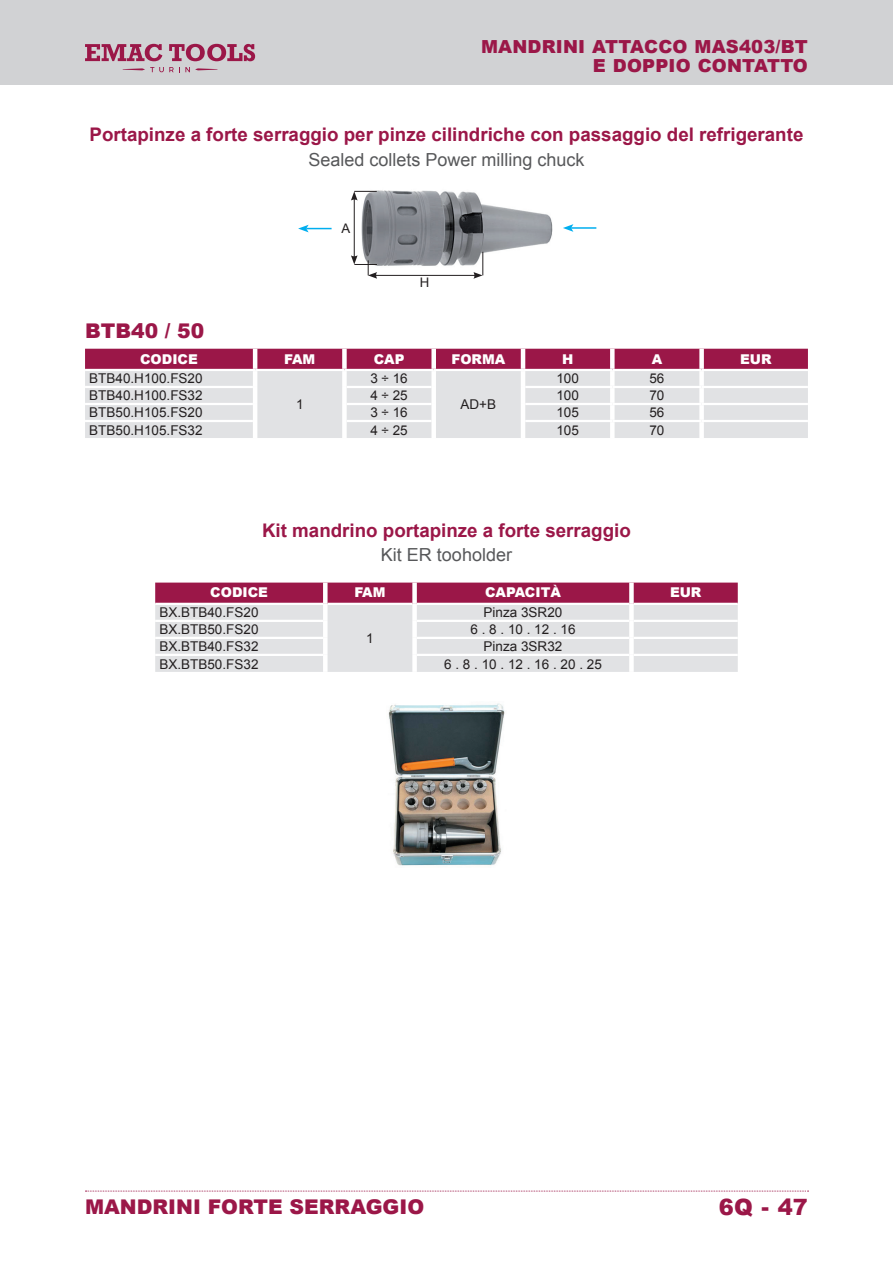
<style>
.page{position:relative;width:893px;height:1263px;background:#fff}
.page>*{position:absolute;margin:0;border:0;box-sizing:border-box;transform-origin:0 0}
.t1{font:900 22.5px "Arial";color:#9b1748}
.t2{font:900 20.25px "Arial";color:#9b1748}
.t3{font:700 18.75px "Arial";color:#9b1748}
.t4{font:18px "Arial";color:#57585a}
.t5{font:900 18px/19.5px "Arial";letter-spacing:.01em;color:#9b1748;text-align:right}
.t6{font:13.5px "Arial";color:#231f20}
.t7{font:900 13.5px "Arial";color:#fff}
.t8{font:13.2px "Arial";color:#231f20}
</style>
<div class="page">
<div style="left:0;top:0;width:893px;height:85px;background:#d1d2d4"></div>
<svg style="left:85px;top:44px;width:77px;height:17px"></svg>
<svg style="left:169px;top:44px;width:86px;height:17px"></svg>
<svg style="left:123px;top:67px;width:95px;height:5px"></svg>
<svg style="left:85px;top:1191px;width:723px;height:1px"></svg>
<div style="left:85px;top:349px;width:723px;height:20px;background:#9b1748"></div>
<div style="left:85px;top:371px;width:723px;height:67px;background:#e1e2e4"></div>
<hr style="left:253px;top:349px;width:4px;height:20px;background:#fff">
<div style="left:342px;top:349px;width:5px;height:20px;background:#fff"></div>
<div style="left:431px;top:349px;width:5px;height:20px;background:#fff"></div>
<hr style="left:521px;top:349px;width:4px;height:20px;background:#fff">
<div style="left:610px;top:349px;width:5px;height:20px;background:#fff"></div>
<div style="left:699px;top:349px;width:5px;height:20px;background:#fff"></div>
<hr style="left:253px;top:371px;width:4px;height:16px;background:#fff">
<div style="left:342px;top:371px;width:5px;height:16px;background:#fff"></div>
<div style="left:431px;top:371px;width:5px;height:16px;background:#fff"></div>
<hr style="left:521px;top:371px;width:4px;height:16px;background:#fff">
<div style="left:610px;top:371px;width:5px;height:15px;background:#fff"></div>
<div style="left:699px;top:371px;width:5px;height:15px;background:#fff"></div>
<hr style="left:253px;top:387px;width:4px;height:17px;background:#fff">
<div style="left:342px;top:387px;width:5px;height:17px;background:#fff"></div>
<div style="left:431px;top:387px;width:5px;height:17px;background:#fff"></div>
<hr style="left:521px;top:387px;width:4px;height:17px;background:#fff">
<div style="left:610px;top:388px;width:5px;height:15px;background:#fff"></div>
<div style="left:699px;top:388px;width:5px;height:15px;background:#fff"></div>
<hr style="left:253px;top:404px;width:4px;height:17px;background:#fff">
<div style="left:342px;top:404px;width:5px;height:17px;background:#fff"></div>
<div style="left:431px;top:404px;width:5px;height:17px;background:#fff"></div>
<hr style="left:521px;top:404px;width:4px;height:17px;background:#fff">
<div style="left:610px;top:405px;width:5px;height:15px;background:#fff"></div>
<div style="left:699px;top:405px;width:5px;height:15px;background:#fff"></div>
<hr style="left:253px;top:421px;width:4px;height:17px;background:#fff">
<div style="left:342px;top:421px;width:5px;height:17px;background:#fff"></div>
<div style="left:431px;top:421px;width:5px;height:17px;background:#fff"></div>
<hr style="left:521px;top:421px;width:4px;height:17px;background:#fff">
<div style="left:610px;top:422px;width:5px;height:16px;background:#fff"></div>
<div style="left:699px;top:422px;width:5px;height:16px;background:#fff"></div>
<hr style="left:85px;top:386px;width:168px;height:2px;background:#fff">
<hr style="left:347px;top:386px;width:84px;height:2px;background:#fff">
<hr style="left:525px;top:386px;width:87px;height:2px;background:#fff">
<hr style="left:612px;top:386px;width:90px;height:2px;background:#fff">
<hr style="left:702px;top:386px;width:106px;height:2px;background:#fff">
<hr style="left:85px;top:403px;width:168px;height:2px;background:#fff">
<hr style="left:347px;top:403px;width:84px;height:2px;background:#fff">
<hr style="left:525px;top:403px;width:87px;height:2px;background:#fff">
<hr style="left:612px;top:403px;width:90px;height:2px;background:#fff">
<hr style="left:702px;top:403px;width:106px;height:2px;background:#fff">
<hr style="left:85px;top:420px;width:168px;height:2px;background:#fff">
<hr style="left:347px;top:420px;width:84px;height:2px;background:#fff">
<hr style="left:525px;top:420px;width:87px;height:2px;background:#fff">
<hr style="left:612px;top:420px;width:90px;height:2px;background:#fff">
<hr style="left:702px;top:420px;width:106px;height:2px;background:#fff">
<img style="left:388px;top:703px;width:117px;height:163px">
<svg style="left:155px;top:583px;width:583px;height:89px;background:#d0b1be"></svg>
<hr style="left:155px;top:603px;width:168px;height:2px;background:#fff">
<hr style="left:328px;top:603px;width:84px;height:2px;background:#fff">
<hr style="left:417px;top:603px;width:212px;height:2px;background:#fff">
<hr style="left:634px;top:603px;width:104px;height:2px;background:#fff">
<hr style="left:155px;top:620px;width:168px;height:2px;background:#fff">
<hr style="left:417px;top:620px;width:212px;height:2px;background:#fff">
<hr style="left:634px;top:620px;width:104px;height:2px;background:#fff">
<hr style="left:155px;top:637px;width:168px;height:2px;background:#fff">
<hr style="left:417px;top:637px;width:212px;height:2px;background:#fff">
<hr style="left:634px;top:637px;width:104px;height:2px;background:#fff">
<hr style="left:155px;top:654px;width:168px;height:2px;background:#fff">
<hr style="left:417px;top:654px;width:212px;height:2px;background:#fff">
<hr style="left:634px;top:654px;width:104px;height:2px;background:#fff">
<div style="left:323px;top:583px;width:5px;height:21px;background:#fff"></div>
<div style="left:412px;top:583px;width:5px;height:21px;background:#fff"></div>
<div style="left:629px;top:583px;width:5px;height:21px;background:#fff"></div>
<div style="left:323px;top:604px;width:5px;height:17px;background:#fff"></div>
<div style="left:412px;top:604px;width:5px;height:17px;background:#fff"></div>
<div style="left:629px;top:604px;width:5px;height:17px;background:#fff"></div>
<div style="left:323px;top:621px;width:5px;height:17px;background:#fff"></div>
<div style="left:412px;top:621px;width:5px;height:17px;background:#fff"></div>
<div style="left:629px;top:621px;width:5px;height:17px;background:#fff"></div>
<div style="left:323px;top:638px;width:5px;height:17px;background:#fff"></div>
<div style="left:412px;top:638px;width:5px;height:17px;background:#fff"></div>
<div style="left:629px;top:638px;width:5px;height:17px;background:#fff"></div>
<div style="left:323px;top:655px;width:5px;height:17px;background:#fff"></div>
<div style="left:412px;top:655px;width:5px;height:17px;background:#fff"></div>
<div style="left:629px;top:655px;width:5px;height:17px;background:#fff"></div>
<img style="left:354px;top:190px;width:199px;height:76px">
<hr style="left:375px;top:275px;width:101px;height:1px;background:#231f20">
<svg style="left:473px;top:252px;width:11px;height:27px"></svg>
<hr style="left:354px;top:198px;width:1px;height:60px;background:#231f20">
<svg style="left:351px;top:191px;width:26px;height:10px"></svg>
<svg style="left:351px;top:255px;width:26px;height:24px"></svg>
<svg style="left:298px;top:225px;width:34px;height:7px"></svg>
<hr style="left:571px;top:227px;width:25px;height:2px;background:#00aeef">
<svg style="left:563px;top:224px;width:10px;height:8px"></svg>
<h3 class="t5" style="left:481px;top:37px;width:328px">MANDRINI ATTACCO MAS403/BT<br>E DOPPIO CONTATTO</h3>
<h3 class="t3" style="left:90px;top:122px;width:715px">Portapinze a forte serraggio per pinze cilindriche con passaggio del refrigerante</h3>
<h3 class="t4" style="left:308px;top:148px;width:278px">Sealed collets Power milling chuck</h3>
<h2 class="t2" style="left:85px;top:319px;width:121px">BTB40 / 50</h2>
<p class="t8" style="left:342px;top:220px;width:10px">A</p>
<p class="t8" style="left:420px;top:273px;width:11px">H</p>
<p class="t7" style="left:140px;top:351px;width:59px">CODICE</p>
<p class="t7" style="left:284px;top:351px;width:32px">FAM</p>
<p class="t7" style="left:374px;top:351px;width:32px">CAP</p>
<p class="t7" style="left:451px;top:351px;width:55px">FORMA</p>
<p class="t7" style="left:562px;top:351px;width:13px">H</p>
<p class="t7" style="left:652px;top:351px;width:12px">A</p>
<p class="t7" style="left:740px;top:351px;width:33px">EUR</p>
<p class="t6" style="left:89px;top:370px;width:115px">BTB40.H100.FS20</p>
<p class="t6" style="left:296px;top:396px;width:9px">1</p>
<p class="t6" style="left:370px;top:370px;width:39px">3 ÷ 16</p>
<p class="t6" style="left:556px;top:370px;width:24px">100</p>
<p class="t6" style="left:649px;top:370px;width:17px">56</p>
<p class="t6" style="left:89px;top:387px;width:115px">BTB40.H100.FS32</p>
<p class="t6" style="left:370px;top:387px;width:39px">4 ÷ 25</p>
<p class="t6" style="left:556px;top:387px;width:24px">100</p>
<p class="t6" style="left:649px;top:387px;width:17px">70</p>
<p class="t6" style="left:89px;top:404px;width:115px">BTB50.H105.FS20</p>
<p class="t6" style="left:370px;top:404px;width:39px">3 ÷ 16</p>
<p class="t6" style="left:556px;top:404px;width:24px">105</p>
<p class="t6" style="left:649px;top:404px;width:17px">56</p>
<p class="t6" style="left:89px;top:421px;width:115px">BTB50.H105.FS32</p>
<p class="t6" style="left:370px;top:421px;width:39px">4 ÷ 25</p>
<p class="t6" style="left:556px;top:421px;width:24px">105</p>
<p class="t6" style="left:649px;top:421px;width:17px">70</p>
<p class="t6" style="left:461px;top:396px;width:37px">AD+B</p>
<h3 class="t3" style="left:262px;top:518px;width:370px">Kit mandrino portapinze a forte serraggio</h3>
<h3 class="t4" style="left:381px;top:543px;width:133px">Kit ER tooholder</h3>
<p class="t7" style="left:210px;top:585px;width:59px">CODICE</p>
<p class="t7" style="left:354px;top:585px;width:32px">FAM</p>
<p class="t7" style="left:485px;top:585px;width:77px">CAPACITÀ</p>
<p class="t7" style="left:670px;top:585px;width:33px">EUR</p>
<p class="t6" style="left:159px;top:604px;width:101px">BX.BTB40.FS20</p>
<p class="t6" style="left:366px;top:630px;width:9px">1</p>
<p class="t6" style="left:484px;top:604px;width:80px">Pinza 3SR20</p>
<p class="t6" style="left:159px;top:621px;width:101px">BX.BTB50.FS20</p>
<p class="t6" style="left:470px;top:621px;width:107px">6 . 8 . 10 . 12 . 16</p>
<p class="t6" style="left:159px;top:638px;width:101px">BX.BTB40.FS32</p>
<p class="t6" style="left:484px;top:638px;width:80px">Pinza 3SR32</p>
<p class="t6" style="left:159px;top:655px;width:101px">BX.BTB50.FS32</p>
<p class="t6" style="left:444px;top:655px;width:159px">6 . 8 . 10 . 12 . 16 . 20 . 25</p>
<h2 class="t2" style="left:85px;top:1195px;width:341px">MANDRINI FORTE SERRAGGIO</h2>
<h1 class="t1" style="left:719px;top:1195px;width:91px">6Q - 47</h1>
</div>
